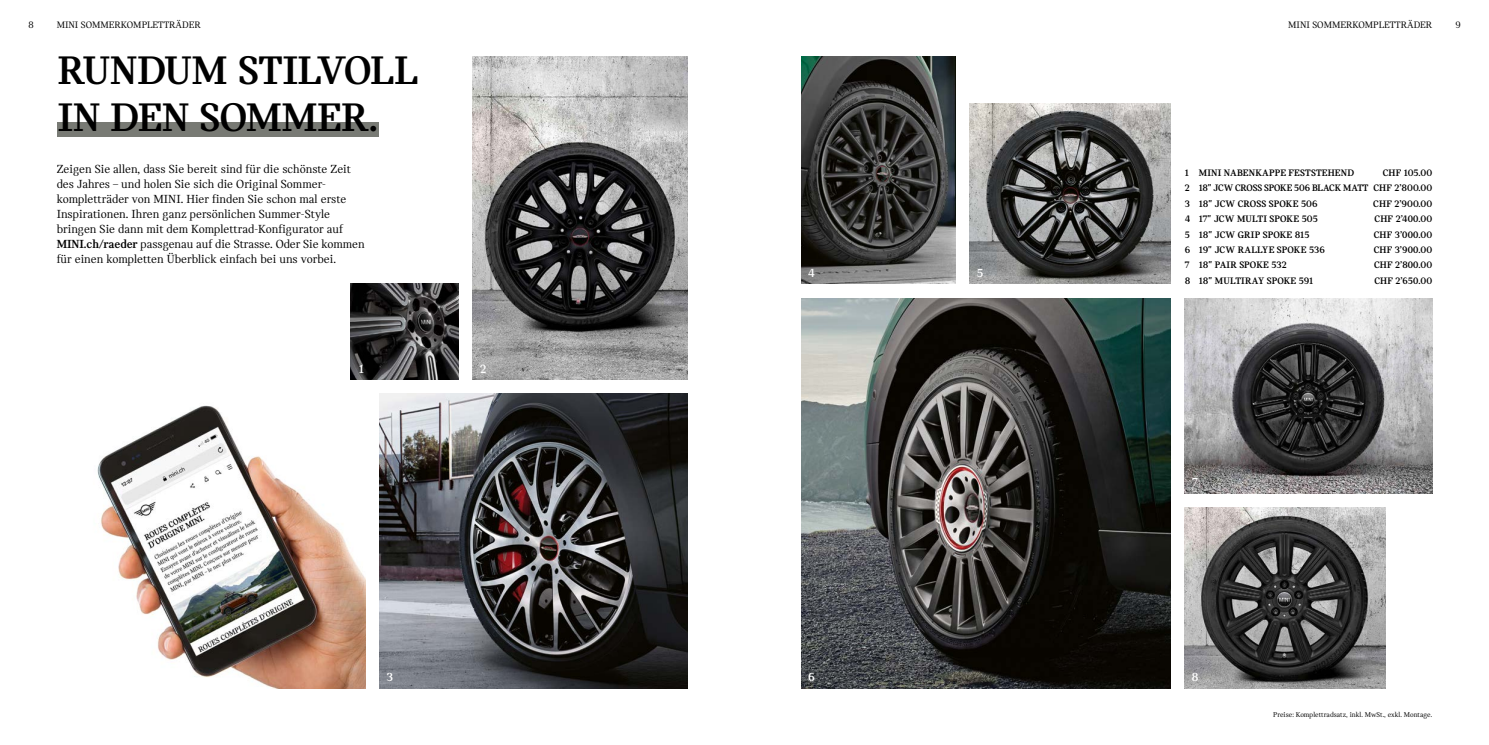
<style>
.page{position:relative;width:1489px;height:745px;background:#fff}
.page>*{position:absolute;margin:0;border:0;box-sizing:border-box;transform-origin:0 0}
.t1{font:42.5px/46.2px "MINI Serif Headline";letter-spacing:-.005em;color:#000}
.t2{font:12.5px/15px "MINI Serif";color:#000}
.t3{font:700 12.5px "MINI Serif";color:#fff}
.t4{font:700 10px/15.4px "MINI Serif";letter-spacing:.005em;color:#000;text-align:justify}
.t5{font:10px "MINI Serif";color:#000}
.t6{font:7.5px "MINI Serif";color:#000}
.s1{font-weight:700}
</style>
<div class="page">
<div style="left:57px;top:122px;width:321px;height:15px;background:#787a74"></div>
<img style="left:801px;top:57px;width:154px;height:226px">
<img style="left:351px;top:283px;width:107px;height:96px">
<img style="left:472px;top:57px;width:215px;height:322px">
<img style="left:379px;top:393px;width:308px;height:294px">
<img style="left:97px;top:405px;width:268px;height:282px">
<img style="left:801px;top:298px;width:369px;height:389px">
<img style="left:1184px;top:298px;width:247px;height:195px">
<img style="left:969px;top:103px;width:201px;height:180px">
<img style="left:1184px;top:507px;width:201px;height:180px">
<p class="t5" style="left:28px;top:20px;width:7px">8</p>
<p class="t5" style="left:57px;top:20px;width:145px">MINI SOMMERKOMPLETTRÄDER</p>
<p class="t5" style="left:1288px;top:20px;width:145px">MINI SOMMERKOMPLETTRÄDER</p>
<p class="t5" style="left:1455px;top:20px;width:7px">9</p>
<h1 class="t1" style="left:58px;top:48px;width:362px">RUNDUM STILVOLL<br>IN DEN SOMMER.</h1>
<p class="t2" style="left:57px;top:161px;width:309px">Zeigen Sie allen, dass Sie bereit sind für die schönste Zeit des Jahres – und holen Sie sich die Original Sommer&shy;kompletträder von MINI. Hier finden Sie schon mal erste Inspirationen. Ihren ganz persönlichen Summer-Style bringen Sie dann mit dem Komplettrad-Konfigurator auf <span class="s1">MINI.ch/raeder</span> passgenau auf die Strasse. Oder Sie kommen für einen kompletten Überblick einfach bei uns vorbei.</p>
<p class="t4" style="left:1184px;top:165px;width:171px">1 MINI NABENKAPPE FESTSTEHEND</p>
<p class="t4" style="left:1184px;top:165px;width:249px;text-indent:198px">CHF 105.00<br>2 18" JCW CROSS SPOKE 506 BLACK MATT CHF 2’800.00<br>3 18" JCW CROSS SPOKE 506</p>
<p class="t4" style="left:1373px;top:195px;width:60px">CHF 2’900.00</p>
<p class="t4" style="left:1184px;top:211px;width:135px">4 17" JCW MULTI SPOKE 505</p>
<p class="t4" style="left:1374px;top:211px;width:59px">CHF 2’400.00</p>
<p class="t4" style="left:1184px;top:226px;width:127px">5 18" JCW GRIP SPOKE 815</p>
<p class="t4" style="left:1373px;top:226px;width:60px">CHF 3’000.00</p>
<p class="t4" style="left:1184px;top:242px;width:142px">6 19" JCW RALLYE SPOKE 536</p>
<p class="t4" style="left:1373px;top:242px;width:60px">CHF 3’900.00</p>
<p class="t4" style="left:1184px;top:257px;width:104px">7 18" PAIR SPOKE 532</p>
<p class="t4" style="left:1373px;top:257px;width:60px">CHF 2’800.00</p>
<p class="t4" style="left:1184px;top:272px;width:130px">8 18" MULTIRAY SPOKE 591</p>
<p class="t4" style="left:1374px;top:272px;width:59px">CHF 2’650.00</p>
<p class="t3" style="left:808px;top:265px;width:8px">4</p>
<p class="t3" style="left:976px;top:265px;width:8px">5</p>
<p class="t3" style="left:358px;top:361px;width:8px">1</p>
<p class="t3" style="left:480px;top:361px;width:8px">2</p>
<p class="t3" style="left:386px;top:669px;width:8px">3</p>
<p class="t3" style="left:1191px;top:475px;width:8px">7</p>
<p class="t3" style="left:808px;top:669px;width:8px">6</p>
<p class="t3" style="left:1191px;top:669px;width:8px">8</p>
<p class="t6" style="left:1273px;top:709px;width:160px">Preise: Komplettradsatz, inkl. MwSt., exkl. Montage.</p>
</div>
